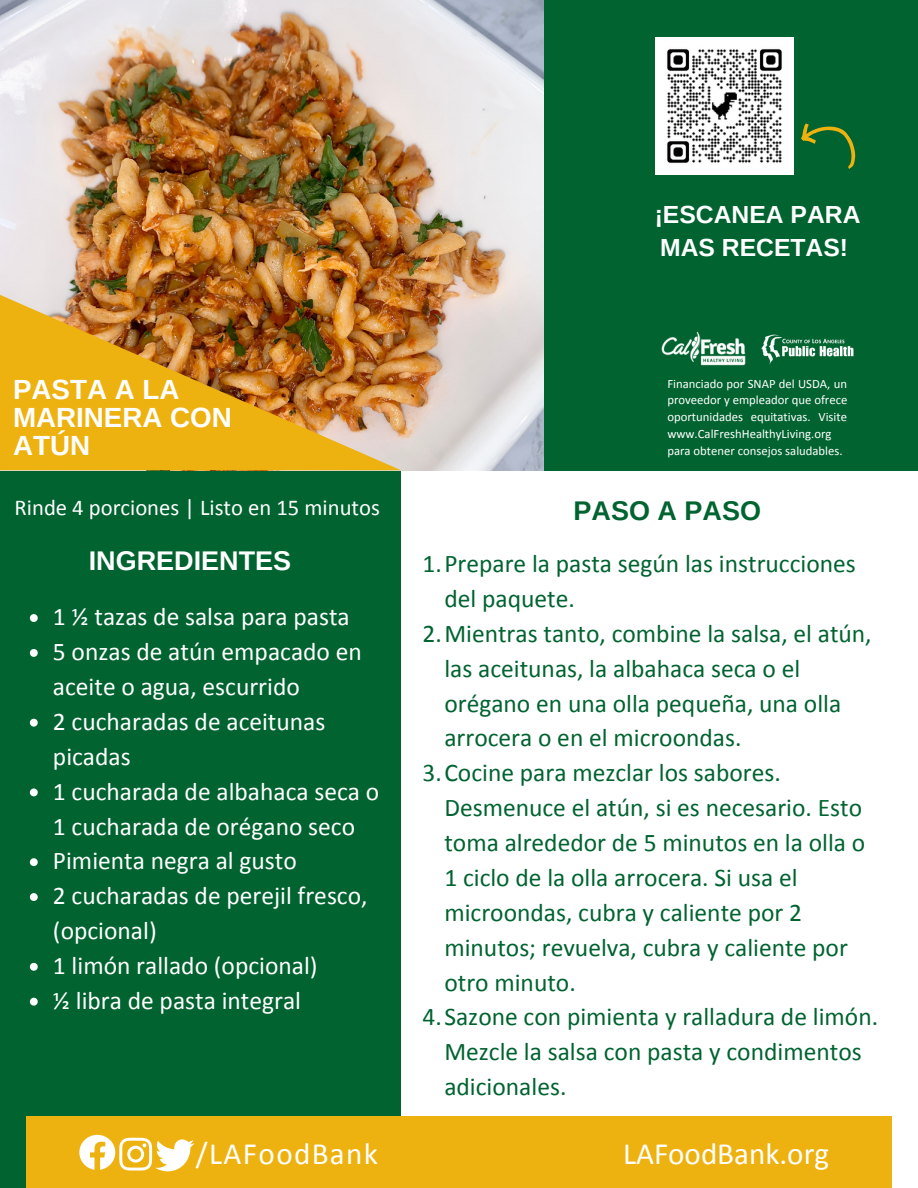
<style>
.page{position:relative;width:918px;height:1188px;background:#fff}
.page>*{position:absolute;margin:0;border:0;box-sizing:border-box;transform-origin:0 0}
.t1{font:31.05px "Calibri";color:#fff}
.t2{font:31.05px "Calibri";letter-spacing:.045em;color:#fff}
.t3{font:700 27.75px/28.2px "Arimo";color:#fff}
.t4{font:700 27px "Arimo";color:#fff}
.t5{font:700 27px "Arimo";color:#006330}
.t6{font:25.5px "Calibri";color:#006330}
.t7{font:25.5px/34.8px "Calibri";color:#fff}
.t8{font:700 24.75px/33.8px "Arimo";color:#fff}
.t9{font:22.65px "Calibri";color:#fff}
.t10{font:12.75px/17px "Calibri";color:#fff}
</style>
<div class="page">
<div style="left:249px;top:0;width:669px;height:470px;background:#006330"></div>
<div style="left:0;top:451px;width:400px;height:737px;background:#006330"></div>
<img style="left:0;top:0;width:543px;height:470px">
<img style="left:0;top:286px;width:401px;height:184px">
<div style="left:26px;top:1116px;width:865px;height:72px;background:#eeb210"></div>
<svg style="left:801px;top:123px;width:55px;height:46px"></svg>
<svg style="left:79px;top:1135px;width:115px;height:36px"></svg>
<img style="left:661px;top:331px;width:85px;height:35px">
<img style="left:761px;top:334px;width:93px;height:31px">
<img style="left:656px;top:38px;width:137px;height:137px">
<svg style="left:30px;top:614px;width:8px;height:8px"></svg>
<svg style="left:30px;top:649px;width:8px;height:8px"></svg>
<svg style="left:30px;top:719px;width:8px;height:8px"></svg>
<svg style="left:30px;top:788px;width:8px;height:8px"></svg>
<svg style="left:30px;top:858px;width:8px;height:8px"></svg>
<svg style="left:30px;top:893px;width:8px;height:8px"></svg>
<svg style="left:30px;top:963px;width:8px;height:8px"></svg>
<svg style="left:30px;top:998px;width:8px;height:8px"></svg>
<p class="t8" style="left:655px;top:197px;width:207px">¡ESCANEA PARA<br>MAS RECETAS!</p>
<p class="t3" style="left:13px;top:375px;width:220px">PASTA A LA<br>MARINERA CON<br>ATÚN</p>
<p class="t10" style="left:667px;top:375px;width:181px">Financiado por SNAP del USDA, un proveedor y empleador que ofrece oportunidades equitativas. Visite www.CalFreshHealthyLiving.org para obtener consejos saludables.</p>
<p class="t9" style="left:15px;top:494px;width:367px">Rinde 4 porciones | Listo en 15 minutos</p>
<p class="t5" style="left:574px;top:495px;width:189px">PASO A PASO</p>
<p class="t4" style="left:89px;top:545px;width:204px">INGREDIENTES</p>
<p class="t7" style="left:53px;top:599px;width:328px">1 ½ tazas de salsa para pasta<br>5 onzas de atún empacado en aceite o agua, escurrido<br>2 cucharadas de aceitunas picadas<br>1 cucharada de albahaca seca o<br>1 cucharada de orégano seco<br>Pimienta negra al gusto<br>2 cucharadas de perejil fresco, (opcional)<br>1 limón rallado (opcional)<br>½ libra de pasta integral</p>
<p class="t6" style="left:423px;top:548px;width:435px">1.Prepare la pasta según las instrucciones</p>
<p class="t6" style="left:444px;top:583px;width:132px">del paquete.</p>
<p class="t6" style="left:423px;top:618px;width:451px">2.Mientras tanto, combine la salsa, el atún,</p>
<p class="t6" style="left:444px;top:652px;width:357px">las aceitunas, la albahaca seca o el</p>
<p class="t6" style="left:444px;top:687px;width:398px">orégano en una olla pequeña, una olla</p>
<p class="t6" style="left:444px;top:722px;width:299px">arrocera o en el microondas.</p>
<p class="t6" style="left:423px;top:757px;width:360px">3.Cocine para mezclar los sabores.</p>
<p class="t6" style="left:444px;top:792px;width:419px">Desmenuce el atún, si es necesario. Esto</p>
<p class="t6" style="left:444px;top:827px;width:422px">toma alrededor de 5 minutos en la olla o</p>
<p class="t6" style="left:444px;top:862px;width:355px">1 ciclo de la olla arrocera. Si usa el</p>
<p class="t6" style="left:444px;top:897px;width:359px">microondas, cubra y caliente por 2</p>
<p class="t6" style="left:444px;top:931px;width:405px">minutos; revuelva, cubra y caliente por</p>
<p class="t6" style="left:444px;top:966px;width:133px">otro minuto.</p>
<p class="t6" style="left:423px;top:1001px;width:457px">4.Sazone con pimienta y ralladura de limón.</p>
<p class="t6" style="left:444px;top:1036px;width:419px">Mezcle la salsa con pasta y condimentos</p>
<p class="t6" style="left:444px;top:1071px;width:124px">adicionales.</p>
<p class="t2" style="left:196px;top:1134px;width:184px">/LAFoodBank</p>
<p class="t1" style="left:623px;top:1134px;width:208px">LAFoodBank.org</p>
</div>
